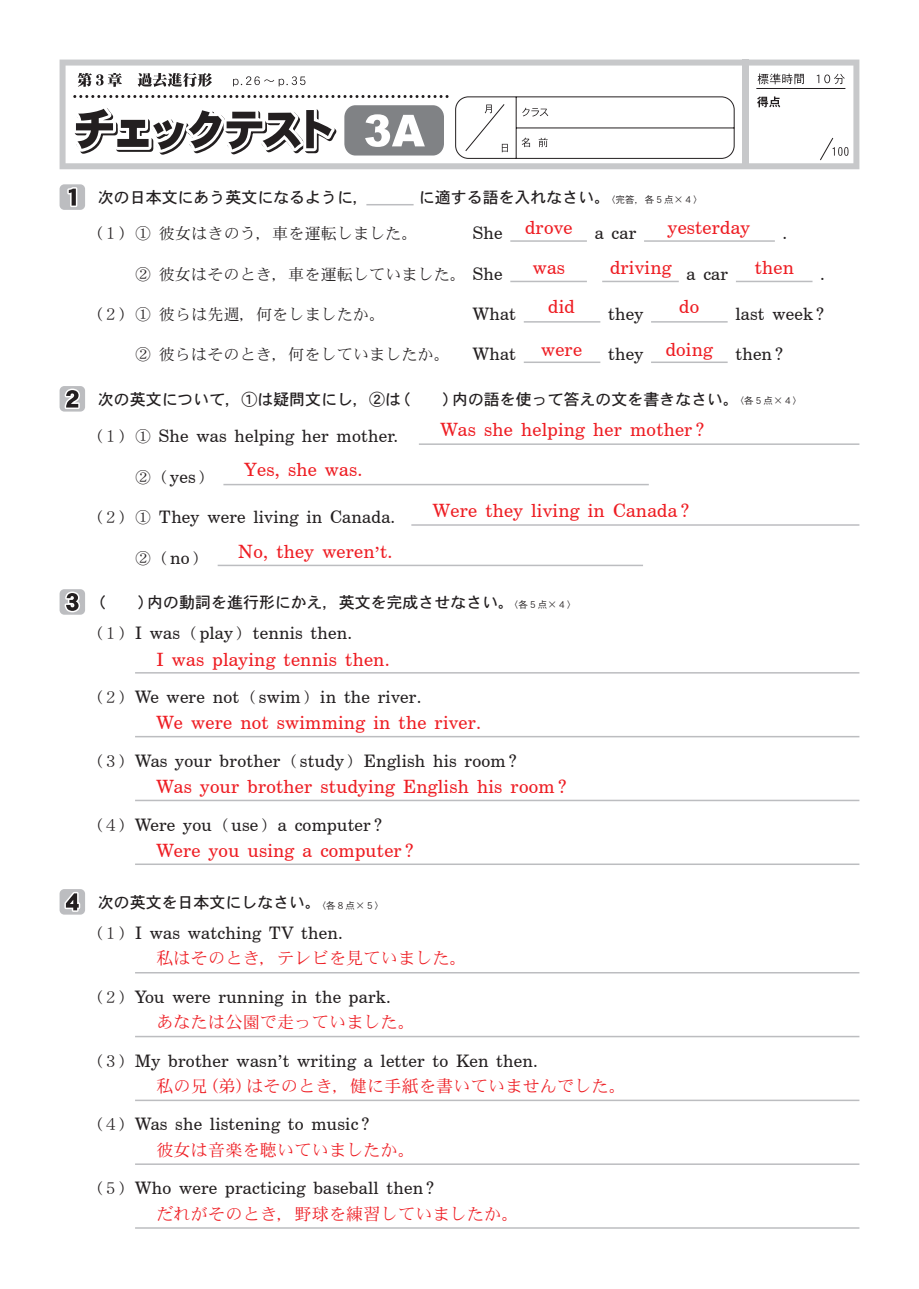
<style>
.page{position:relative;width:919px;height:1289px;background:#fff}
.page>*{position:absolute;margin:0;border:0;box-sizing:border-box;transform-origin:0 0}
.本文{font:18.3px "Century Schoolbook BT";letter-spacing:.015em;color:#ee1d23}
.本文-2{font:17.25px "Century Schoolbook BT";letter-spacing:.015em;color:#231f20}
.本文-3{font:16.95px "DFHS Mincho Std W3";letter-spacing:.015em;color:#ee1d23}
.t1{font:15.9px "DFHS Gothic Std W5";color:#231f20}
.本文-4{font:15.9px "DFHS Mincho Std W3";letter-spacing:.015em;color:#231f20}
.t2{font:9.6px "DFHS Gothic Std W3";letter-spacing:.015em;color:#231f20}
.s1{font-family:"Century Schoolbook BT";font-size:17.25px}
.s2{font-family:"DFHS Mincho Std W3";font-size:15.9px}
</style>
<div class="page">
<svg style="left:60px;top:60px;width:799px;height:109px"></svg>
<svg style="left:757px;top:96px;width:23px;height:11px"></svg>
<svg style="left:757px;top:73px;width:46px;height:11px"></svg>
<svg style="left:816px;top:74px;width:28px;height:10px"></svg>
<svg style="left:819px;top:137px;width:29px;height:24px"></svg>
<div style="left:742px;top:60px;width:6px;height:109px;background:#c7c8ca"></div>
<hr style="left:756px;top:88px;width:89px;height:1px;background:#231f20">
<svg style="left:455px;top:96px;width:279px;height:63px"></svg>
<svg style="left:65px;top:59px;width:383px;height:101px"></svg>
<hr style="left:510px;top:240px;width:77px;height:2px;background:#bcbdc0">
<hr style="left:644px;top:240px;width:130px;height:2px;background:#bcbdc0">
<hr style="left:510px;top:281px;width:77px;height:1px;background:#bcbdc0">
<hr style="left:602px;top:281px;width:76px;height:1px;background:#bcbdc0">
<hr style="left:735px;top:281px;width:77px;height:1px;background:#bcbdc0">
<hr style="left:523px;top:321px;width:77px;height:1px;background:#bcbdc0">
<hr style="left:651px;top:321px;width:76px;height:1px;background:#bcbdc0">
<hr style="left:523px;top:361px;width:77px;height:2px;background:#bcbdc0">
<hr style="left:651px;top:361px;width:76px;height:2px;background:#bcbdc0">
<hr style="left:419px;top:443px;width:440px;height:2px;background:#bcbdc0">
<hr style="left:223px;top:484px;width:425px;height:1px;background:#bcbdc0">
<hr style="left:411px;top:524px;width:448px;height:1px;background:#bcbdc0">
<hr style="left:218px;top:564px;width:425px;height:2px;background:#bcbdc0">
<hr style="left:135px;top:672px;width:724px;height:1px;background:#bcbdc0">
<hr style="left:135px;top:736px;width:724px;height:1px;background:#bcbdc0">
<hr style="left:135px;top:799px;width:724px;height:2px;background:#bcbdc0">
<hr style="left:135px;top:863px;width:724px;height:2px;background:#bcbdc0">
<hr style="left:135px;top:972px;width:724px;height:1px;background:#bcbdc0">
<hr style="left:135px;top:1035px;width:724px;height:2px;background:#bcbdc0">
<hr style="left:135px;top:1099px;width:724px;height:2px;background:#bcbdc0">
<hr style="left:135px;top:1163px;width:724px;height:1px;background:#bcbdc0">
<hr style="left:135px;top:1227px;width:724px;height:1px;background:#bcbdc0">
<svg style="left:60px;top:589px;width:25px;height:25px"></svg>
<svg style="left:60px;top:889px;width:25px;height:25px"></svg>
<svg style="left:60px;top:386px;width:25px;height:25px"></svg>
<hr style="left:366px;top:204px;width:47px;height:1px;background:#bcbdc0">
<svg style="left:60px;top:184px;width:25px;height:26px"></svg>
<p class="t1" style="left:98px;top:188px;width:273px">次の日本文にあう英文になるように，</p>
<p class="t1" style="left:419px;top:188px;width:193px">に適する語を入れなさい。</p>
<p class="t2" style="left:605px;top:194px;width:99px">〈完答，各５点×４〉</p>
<p class="本文" style="left:525px;top:216px;width:49px">drove</p>
<p class="本文" style="left:532px;top:257px;width:34px">was</p>
<p class="本文" style="left:548px;top:296px;width:28px">did</p>
<p class="本文" style="left:541px;top:338px;width:42px">were</p>
<p class="本文" style="left:665px;top:338px;width:49px">doing</p>
<p class="本文" style="left:667px;top:216px;width:84px">yesterday</p>
<p class="本文-4" style="left:87px;top:225px;width:332px">（１）① 彼女はきのう，車を運転しました。</p>
<p class="本文-2" style="left:473px;top:222px;width:31px">She</p>
<p class="本文-2" style="left:594px;top:222px;width:43px">a car</p>
<p class="本文-2" style="left:782px;top:222px;width:6px">.</p>
<p class="本文-4" style="left:135px;top:265px;width:369px">② 彼女はそのとき，車を運転していました。 <span class="s1">She</span></p>
<p class="本文-2" style="left:686px;top:263px;width:43px">a car</p>
<p class="本文-2" style="left:820px;top:263px;width:6px">.</p>
<p class="本文-4" style="left:87px;top:306px;width:300px">（２）① 彼らは先週，何をしましたか。</p>
<p class="本文-2" style="left:473px;top:303px;width:45px">What</p>
<p class="本文-2" style="left:608px;top:303px;width:37px">they</p>
<p class="本文-2" style="left:735px;top:303px;width:90px">last week ?</p>
<p class="本文-4" style="left:135px;top:346px;width:316px">② 彼らはそのとき，何をしていましたか。</p>
<p class="本文-2" style="left:473px;top:344px;width:45px">What</p>
<p class="本文-2" style="left:608px;top:344px;width:37px">they</p>
<p class="本文-2" style="left:735px;top:344px;width:49px">then ?</p>
<p class="本文" style="left:610px;top:257px;width:63px">driving</p>
<p class="本文" style="left:754px;top:257px;width:41px">then</p>
<p class="本文" style="left:679px;top:296px;width:21px">do</p>
<p class="t1" style="left:98px;top:390px;width:642px">次の英文について，①は疑問文にし，②は（　　）内の語を使って答えの文を書きなさい。</p>
<p class="t2" style="left:734px;top:395px;width:69px">〈各５点×４〉</p>
<p class="本文-2" style="left:87px;top:425px;width:313px"><span class="s2">（１）①</span> She was helping her mother.</p>
<p class="本文-4" style="left:135px;top:468px;width:81px">②（ <span class="s1">yes</span> ）</p>
<p class="本文-2" style="left:87px;top:506px;width:310px"><span class="s2">（２）①</span> They were living in Canada.</p>
<p class="本文-4" style="left:135px;top:549px;width:76px">②（<span class="s1">no</span>）</p>
<p class="本文" style="left:244px;top:458px;width:119px">Yes, she was.</p>
<p class="本文" style="left:238px;top:540px;width:156px">No, they weren t.</p>
<p class="本文" style="left:375px;top:530px;width:7px">,</p>
<p class="本文" style="left:440px;top:418px;width:265px">Was she helping her mother ?</p>
<p class="本文" style="left:433px;top:499px;width:258px">Were they living in Canada ?</p>
<p class="t1" style="left:90px;top:593px;width:426px">（　　）内の動詞を進行形にかえ，英文を完成させなさい。</p>
<p class="本文-2" style="left:87px;top:622px;width:267px"><span class="s2">（１）</span>I was<span class="s2">（</span> play <span class="s2">）</span>tennis then.</p>
<p class="本文" style="left:156px;top:647px;width:235px">I was playing tennis then.</p>
<p class="本文-2" style="left:87px;top:686px;width:336px"><span class="s2">（２）</span>We were not<span class="s2">（</span> swim <span class="s2">）</span>in the river.</p>
<p class="本文" style="left:156px;top:711px;width:326px">We were not swimming in the river.</p>
<p class="t2" style="left:508px;top:599px;width:69px">〈各５点×４〉</p>
<p class="本文-2" style="left:87px;top:750px;width:431px"><span class="s2">（３）</span>Was your brother<span class="s2">（</span> study <span class="s2">）</span>English his room ?</p>
<p class="本文" style="left:156px;top:775px;width:411px">Was your brother studying English his room ?</p>
<p class="本文-2" style="left:87px;top:813px;width:297px"><span class="s2">（４）</span>Were you<span class="s2">（</span> use <span class="s2">）</span>a computer ?</p>
<p class="本文" style="left:156px;top:839px;width:258px">Were you using a computer ?</p>
<p class="t1" style="left:98px;top:893px;width:225px">次の英文を日本文にしなさい。</p>
<p class="t2" style="left:316px;top:900px;width:69px">〈各８点×５〉</p>
<p class="本文-2" style="left:87px;top:922px;width:258px"><span class="s2">（１）</span>I was watching TV then.</p>
<p class="本文-3" style="left:156px;top:948px;width:312px">私はそのとき，テレビを見ていました。</p>
<p class="本文-2" style="left:87px;top:986px;width:305px"><span class="s2">（２）</span>You were running in the park.</p>
<p class="本文-3" style="left:156px;top:1012px;width:260px">あなたは公園で走っていました。</p>
<p class="本文-2" style="left:87px;top:1049px;width:453px"><span class="s2">（３）</span>My brother wasn t writing a letter to Ken then.</p>
<p class="本文-2" style="left:278px;top:1040px;width:6px">,</p>
<p class="本文-3" style="left:156px;top:1076px;width:471px">私の兄（弟）はそのとき，健に手紙を書いていませんでした。</p>
<p class="本文-2" style="left:87px;top:1113px;width:284px"><span class="s2">（４）</span>Was she listening to music ?</p>
<p class="本文-3" style="left:156px;top:1140px;width:260px">彼女は音楽を聴いていましたか。</p>
<p class="本文-2" style="left:87px;top:1177px;width:349px"><span class="s2">（５）</span>Who were practicing baseball then ?</p>
<p class="本文-3" style="left:156px;top:1204px;width:364px">だれがそのとき，野球を練習していましたか。</p>
</div>
